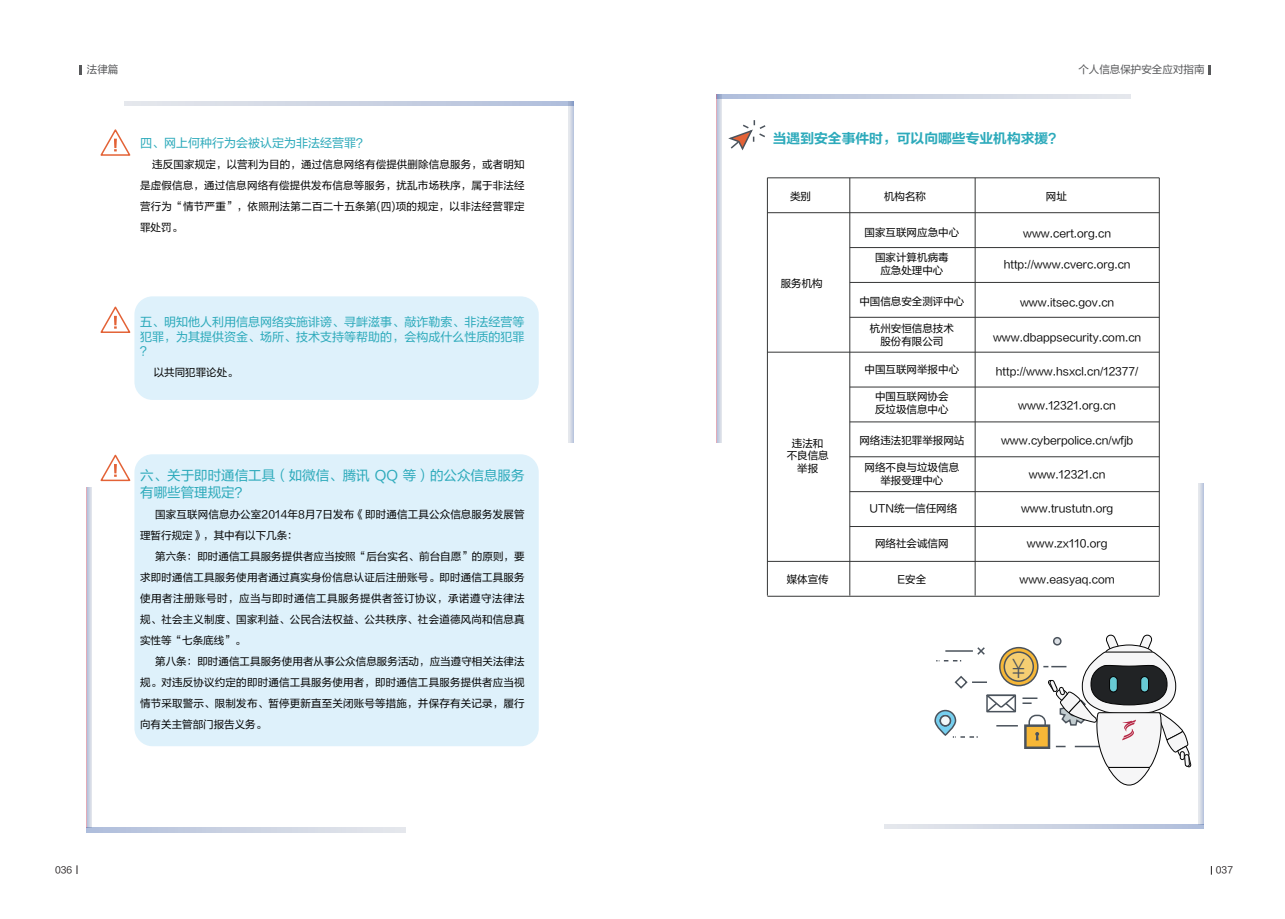
<style>
.page{position:relative;width:1285px;height:919px;background:#fff}
.page>*{position:absolute;margin:0;border:0;box-sizing:border-box;transform-origin:0 0}
.t1{font:300 25.5px "Microsoft Ya Hei";color:#4b535c}
.t2{font:13.5px/16.2px "FZLTHJW GB1 0";color:#2daabb}
.t3{font:13.5px "FZLTCHJW GB1 0";color:#2daabb}
.t4{font:12px/14.4px "FZLTHJW GB1 0";color:#2daabb;text-align:justify}
.t5{font:10.5px/21px "FZLTHJW GB1 0";color:#030303;text-align:center}
.t6{font:10.5px "FZLTHJW GB1 0";color:#57585a}
.t7{font:9px "FZLTHJW GB1 0";color:#231f20}
</style>
<div class="page">
<div style="left:134px;top:296px;width:404px;height:104px;background:#def1fb;border-radius:18px"></div>
<div style="left:134px;top:454px;width:404px;height:292px;background:#def1fb;border-radius:18px"></div>
<svg style="left:79px;top:65px;width:2px;height:10px"></svg>
<svg style="left:1208px;top:65px;width:2px;height:10px"></svg>
<svg style="left:721px;top:94px;width:409px;height:4px"></svg>
<svg style="left:884px;top:824px;width:319px;height:4px"></svg>
<div style="left:1198px;top:483px;width:5px;height:341px;background:#d9dee7"></div>
<svg style="left:125px;top:101px;width:448px;height:5px"></svg>
<div style="left:568px;top:102px;width:5px;height:340px;background:#dbdfe8"></div>
<svg style="left:86px;top:827px;width:319px;height:5px"></svg>
<div style="left:86px;top:487px;width:5px;height:340px;background:#c1cbdf"></div>
<div style="left:716px;top:94px;width:5px;height:348px;background:#c3cce0"></div>
<svg style="left:100px;top:129px;width:31px;height:27px"></svg>
<svg style="left:100px;top:306px;width:31px;height:27px"></svg>
<svg style="left:100px;top:454px;width:31px;height:28px"></svg>
<svg style="left:728px;top:120px;width:38px;height:31px"></svg>
<hr style="left:767px;top:177px;width:391px;height:1px;background:#353636">
<hr style="left:767px;top:212px;width:391px;height:1px;background:#353636">
<hr style="left:849px;top:247px;width:309px;height:1px;background:#353636">
<hr style="left:849px;top:282px;width:309px;height:1px;background:#353636">
<hr style="left:849px;top:317px;width:309px;height:1px;background:#353636">
<hr style="left:767px;top:352px;width:391px;height:1px;background:#353636">
<hr style="left:849px;top:386px;width:309px;height:1px;background:#353636">
<hr style="left:849px;top:421px;width:309px;height:1px;background:#353636">
<hr style="left:849px;top:456px;width:309px;height:1px;background:#353636">
<hr style="left:849px;top:491px;width:309px;height:1px;background:#353636">
<hr style="left:849px;top:526px;width:309px;height:1px;background:#353636">
<hr style="left:767px;top:561px;width:391px;height:1px;background:#353636">
<hr style="left:767px;top:596px;width:391px;height:1px;background:#353636">
<hr style="left:766px;top:178px;width:1px;height:417px;background:#353636">
<hr style="left:849px;top:178px;width:1px;height:417px;background:#353636">
<hr style="left:974px;top:178px;width:1px;height:417px;background:#353636">
<hr style="left:1158px;top:178px;width:1px;height:417px;background:#353636">
<svg style="left:934px;top:634px;width:257px;height:151px"></svg>
<p class="t6" style="left:87px;top:63px;width:33px">法律篇</p>
<p class="t6" style="left:1078px;top:64px;width:127px">个人信息保护安全应对指南</p>
<p class="t4" style="left:140px;top:136px;width:229px">四、网上何种行为会被认定为非法经营罪？</p>
<p class="t5" style="left:140px;top:154px;width:386px;text-align:justify;text-indent:12px">违反国家规定，以营利为目的，通过信息网络有偿提供删除信息服务，或者明知是虚假信息，通过信息网络有偿提供发布信息等服务，扰乱市场秩序，属于非法经营行为“情节严重”，依照刑法第二百二十五条第(四)项的规定，以非法经营罪定罪处罚。</p>
<p class="t4" style="left:140px;top:315px;width:385px">五、明知他人利用信息网络实施诽谤、寻衅滋事、敲诈勒索、非法经营等犯罪，为其提供资金、场所、技术支持等帮助的，会构成什么性质的犯罪？</p>
<p class="t5" style="left:154px;top:362px;width:85px">以共同犯罪论处。</p>
<p class="t2" style="left:140px;top:468px;width:386px">六、关于即时通信工具（如微信、腾讯 QQ 等）的公众信息服务有哪些管理规定？</p>
<p class="t5" style="left:140px;top:503px;width:386px;text-align:left;text-indent:15px">国家互联网信息办公室2014年8月7日发布《即时通信工具公众信息服务发展管理暂行规定》，其中有以下几条：</p>
<p class="t5" style="left:140px;top:545px;width:386px;text-align:justify;text-indent:15px">第六条：即时通信工具服务提供者应当按照“后台实名、前台自愿”的原则，要求即时通信工具服务使用者通过真实身份信息认证后注册账号。即时通信工具服务使用者注册账号时，应当与即时通信工具服务提供者签订协议，承诺遵守法律法规、社会主义制度、国家利益、公民合法权益、公共秩序、社会道德风尚和信息真实性等“七条底线”。</p>
<p class="t5" style="left:140px;top:650px;width:386px;text-align:justify;text-indent:15px">第八条：即时通信工具服务使用者从事公众信息服务活动，应当遵守相关法律法规。对违反协议约定的即时通信工具服务使用者，即时通信工具服务提供者应当视情节采取警示、限制发布、暂停更新直至关闭账号等措施，并保存有关记录，履行向有关主管部门报告义务。</p>
<p class="t3" style="left:772px;top:131px;width:291px">当遇到安全事件时，可以向哪些专业机构求援？</p>
<p class="t5" style="left:789px;top:186px;width:22px">类别</p>
<p class="t5" style="left:883px;top:186px;width:43px">机构名称</p>
<p class="t5" style="left:1045px;top:186px;width:22px">网址</p>
<p class="t5" style="left:780px;top:273px;width:43px">服务机构</p>
<p class="t5" style="left:786px;top:437px;width:43px;line-height:12.6px">违法和不良信息举报</p>
<p class="t5" style="left:786px;top:569px;width:43px">媒体宣传</p>
<p class="t5" style="left:864px;top:222px;width:96px">国家互联网应急中心</p>
<p class="t5" style="left:1022px;top:223px;width:89px">www.cert.org.cn</p>
<p class="t5" style="left:875px;top:251px;width:75px;line-height:12.6px">国家计算机病毒应急处理中心</p>
<p class="t5" style="left:1003px;top:254px;width:128px">http://www.cverc.org.cn</p>
<p class="t5" style="left:859px;top:291px;width:106px">中国信息安全测评中心</p>
<p class="t5" style="left:869px;top:322px;width:85px;line-height:12.6px">杭州安恒信息技术股份有限公司</p>
<p class="t5" style="left:1019px;top:292px;width:96px">www.itsec.gov.cn</p>
<p class="t5" style="left:992px;top:327px;width:150px">www.dbappsecurity.com.cn</p>
<p class="t5" style="left:864px;top:359px;width:96px">中国互联网举报中心</p>
<p class="t5" style="left:995px;top:361px;width:144px">http://www.hsxcl.cn/12377/</p>
<p class="t5" style="left:875px;top:390px;width:75px;line-height:12.6px;text-align:left">中国互联网协会反垃圾信息中心</p>
<p class="t5" style="left:859px;top:430px;width:106px">网络违法犯罪举报网站</p>
<p class="t5" style="left:1018px;top:395px;width:99px">www.12321.org.cn</p>
<p class="t5" style="left:1000px;top:430px;width:134px">www.cyberpolice.cn/wfjb</p>
<p class="t5" style="left:864px;top:461px;width:96px;line-height:12.6px">网络不良与垃圾信息举报受理中心</p>
<p class="t5" style="left:1028px;top:464px;width:78px">www.12321.cn</p>
<p class="t5" style="left:869px;top:498px;width:89px">UTN统一信任网络</p>
<p class="t5" style="left:1020px;top:498px;width:94px">www.trustutn.org</p>
<p class="t5" style="left:875px;top:533px;width:75px">网络社会诚信网</p>
<p class="t5" style="left:1026px;top:533px;width:82px">www.zx110.org</p>
<p class="t5" style="left:897px;top:569px;width:30px">E安全</p>
<p class="t5" style="left:1019px;top:569px;width:97px">www.easyaq.com</p>
<h1 class="t1" style="left:1011px;top:651px;width:16px">¥</h1>
<p class="t7" style="left:55px;top:865px;width:19px">036</p>
<p class="t7" style="left:1215px;top:865px;width:19px">037</p>
</div>
